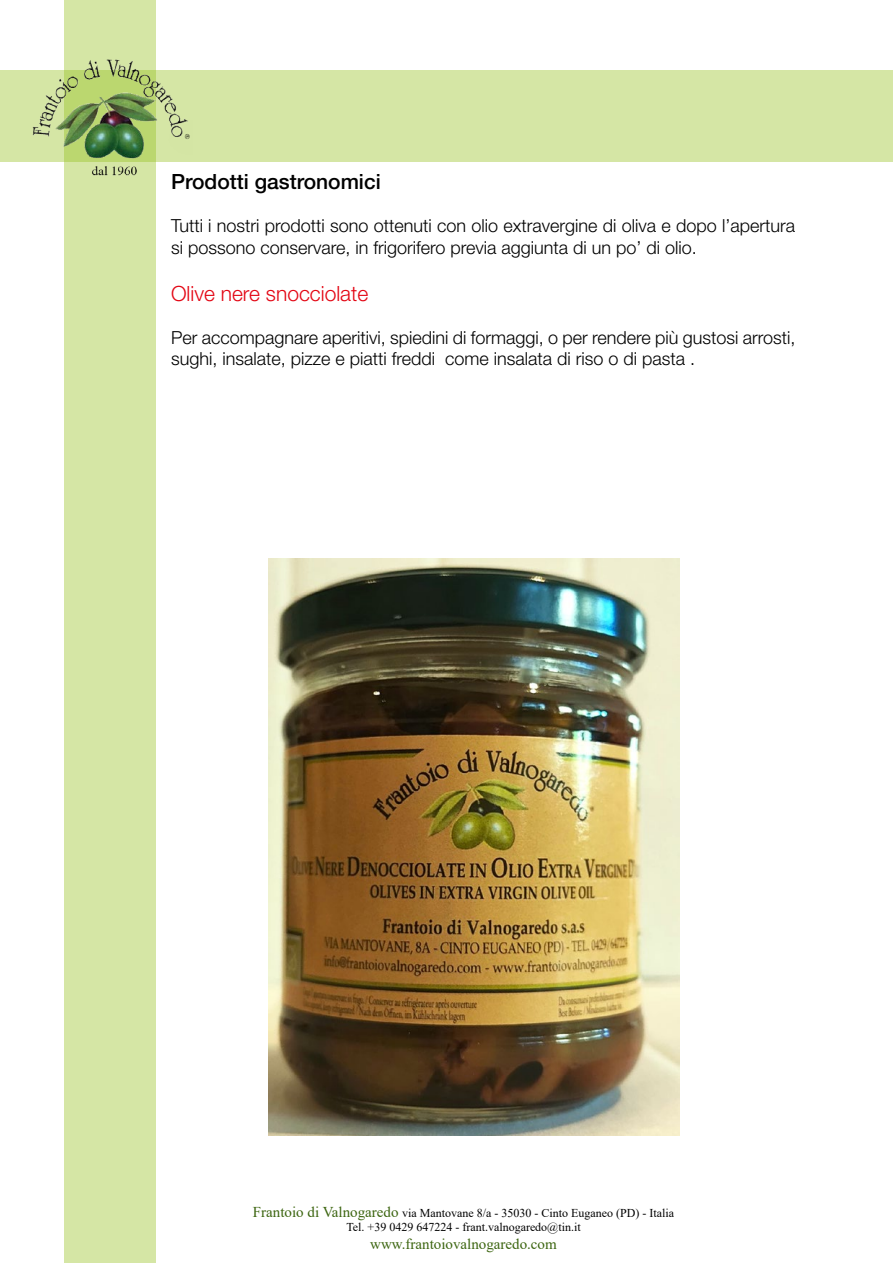
<style>
.page{position:relative;width:893px;height:1263px;background:#fff}
.page>*{position:absolute;margin:0;border:0;box-sizing:border-box;transform-origin:0 0}
.t1{font:500 21px "Helvetica Neue LT Pro";color:#000}
.t2{font:300 21px "Helvetica Neue LT Pro";color:#e30614}
.t3{font:300 18px/21.6px "Helvetica Neue LT Pro";color:#000}
.t4{font:15px "Times New Roman";color:#3c6510}
.t5{font:12px/14.4px "Times New Roman";color:#000;text-align:center}
.s1{font-size:15px;color:#3c6510}
</style>
<div class="page">
<div style="left:64px;top:0;width:92px;height:1263px;background:#d5e6a5"></div>
<div style="left:0;top:71px;width:893px;height:91px;background:#d5e6a5"></div>
<img style="left:30px;top:59px;width:163px;height:117px">
<img style="left:269px;top:558px;width:411px;height:577px">
<p class="t1" style="left:171px;top:169px;width:211px">Prodotti gastronomici</p>
<p class="t3" style="left:171px;top:215px;width:626px">Tutti i nostri prodotti sono ottenuti con olio extravergine di oliva e dopo l’apertura si possono conservare, in frigorifero previa aggiunta di un po’ di olio.</p>
<p class="t2" style="left:171px;top:280px;width:199px">Olive nere snocciolate</p>
<p class="t3" style="left:171px;top:326px;width:626px">Per accompagnare aperitivi, spiedini di formaggi, o per rendere più gustosi arrosti, sughi, insalate, pizze e piatti freddi come insalata di riso o di pasta .</p>
<p class="t5" style="left:253px;top:1205px;width:423px"><span class="s1">Frantoio di Valnogaredo</span> via Mantovane 8/a - 35030 - Cinto Euganeo (PD) - Italia<br>Tel. +39 0429 647224 - frant.valnogaredo@tin.it</p>
<p class="t4" style="left:370px;top:1233px;width:188px">www.frantoiovalnogaredo.com</p>
</div>
